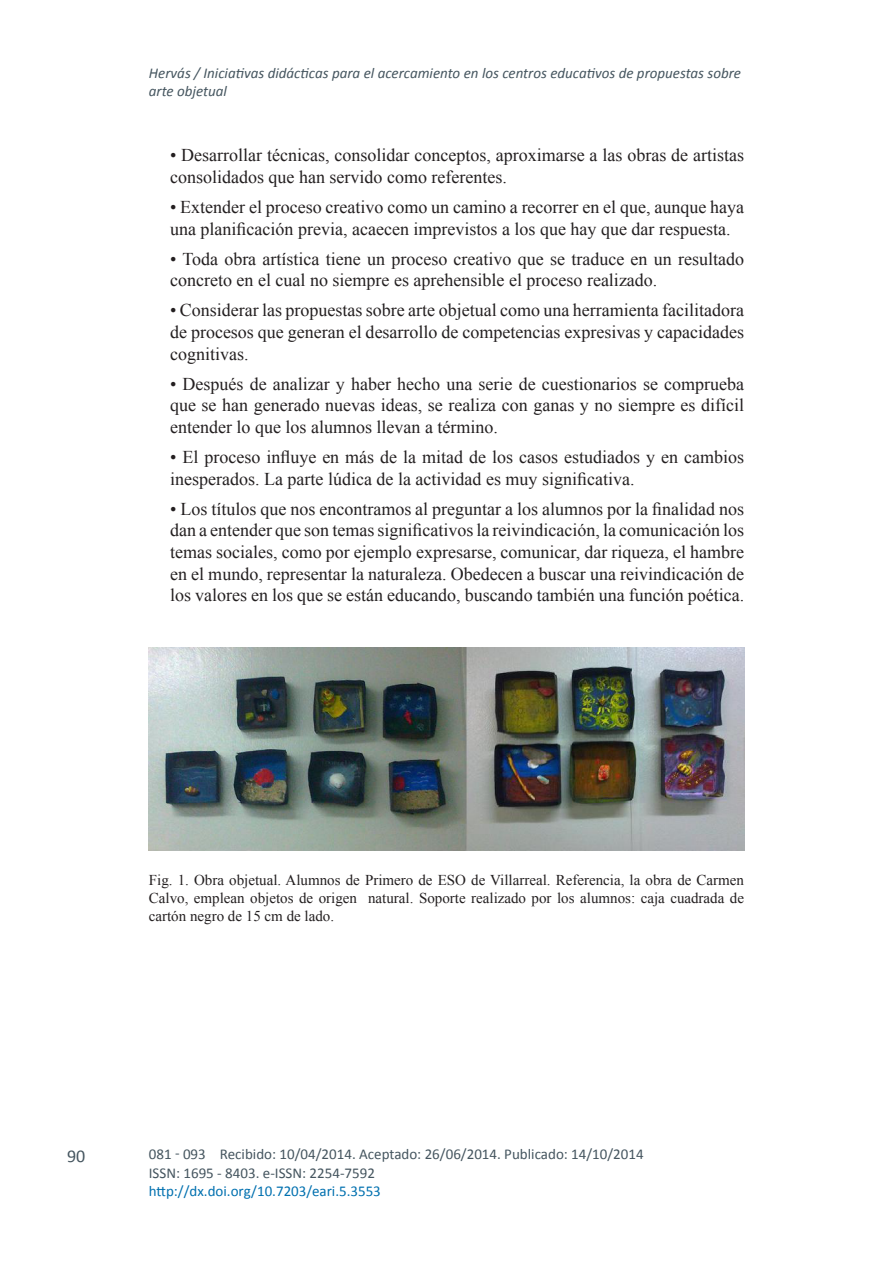
<style>
.page{position:relative;width:893px;height:1263px;background:#fff}
.page>*{position:absolute;margin:0;border:0;box-sizing:border-box;transform-origin:0 0}
.texto_normal_sin_esp{font:18px/21.6px "Times New Roman";color:#231f20}
.t1{font:18px "Calibri";color:#45555f}
.Pies_foto{font:15px/18px "Times New Roman";color:#231f20;text-align:justify}
.t2{font:15px "Calibri";color:#45555f}
.Cabacera_Izquierda{font:italic 15px/18px "Calibri";color:#45555f}
.DOI_izquierda{font:15px "Calibri";color:#0070af}
</style>
<div class="page">
<img style="left:149px;top:647px;width:595px;height:204px">
<p class="Cabacera_Izquierda" style="left:149px;top:63px;width:594px">Hervás / Iniciativas didácticas para el acercamiento en los centros educativos de propuestas sobre arte objetual</p>
<p class="texto_normal_sin_esp" style="left:170px;top:144px;width:576px">• Desarrollar técnicas, consolidar conceptos, aproximarse a las obras de artistas consolidados que han servido como referentes.</p>
<p class="texto_normal_sin_esp" style="left:170px;top:196px;width:576px">• Extender el proceso creativo como un camino a recorrer en el que, aunque haya una planificación previa, acaecen imprevistos a los que hay que dar respuesta.</p>
<p class="texto_normal_sin_esp" style="left:170px;top:248px;width:576px">• Toda obra artística tiene un proceso creativo que se traduce en un resultado concreto en el cual no siempre es aprehensible el proceso realizado.</p>
<p class="texto_normal_sin_esp" style="left:170px;top:299px;width:576px;text-align:justify">• Considerar las propuestas sobre arte objetual como una herramienta facilitadora de procesos que generan el desarrollo de competencias expresivas y capacidades cognitivas.</p>
<p class="texto_normal_sin_esp" style="left:170px;top:373px;width:575px;text-align:justify">• Después de analizar y haber hecho una serie de cuestionarios se comprueba que se han generado nuevas ideas, se realiza con ganas y no siempre es difícil entender lo que los alumnos llevan a término.</p>
<p class="texto_normal_sin_esp" style="left:170px;top:446px;width:576px">• El proceso influye en más de la mitad de los casos estudiados y en cambios inesperados. La parte lúdica de la actividad es muy significativa.</p>
<p class="texto_normal_sin_esp" style="left:170px;top:498px;width:576px;text-align:justify">• Los títulos que nos encontramos al preguntar a los alumnos por la finalidad nos dan a entender que son temas significativos la reivindicación, la comunicación los temas sociales, como por ejemplo expresarse, comunicar, dar riqueza, el hambre en el mundo, representar la naturaleza. Obedecen a buscar una reivindicación de los valores en los que se están educando, buscando también una función poética.</p>
<p class="Pies_foto" style="left:149px;top:871px;width:597px">Fig. 1. Obra objetual. Alumnos de Primero de ESO de Villarreal. Referencia, la obra de Carmen Calvo, emplean objetos de origen natural. Soporte realizado por los alumnos: caja cuadrada de cartón negro de 15 cm de lado.</p>
<p class="t1" style="left:67px;top:1144px;width:20px">90</p>
<p class="t2" style="left:149px;top:1145px;width:59px">081 - 093</p>
<p class="t2" style="left:220px;top:1145px;width:425px">Recibido: 10/04/2014. Aceptado: 26/06/2014. Publicado: 14/10/2014</p>
<p class="DOI_izquierda" style="left:149px;top:1181px;width:234px">http://dx.doi.org/10.7203/eari.5.3553</p>
<p class="t2" style="left:149px;top:1163px;width:228px">ISSN: 1695 - 8403. e-ISSN: 2254-7592</p>
</div>
